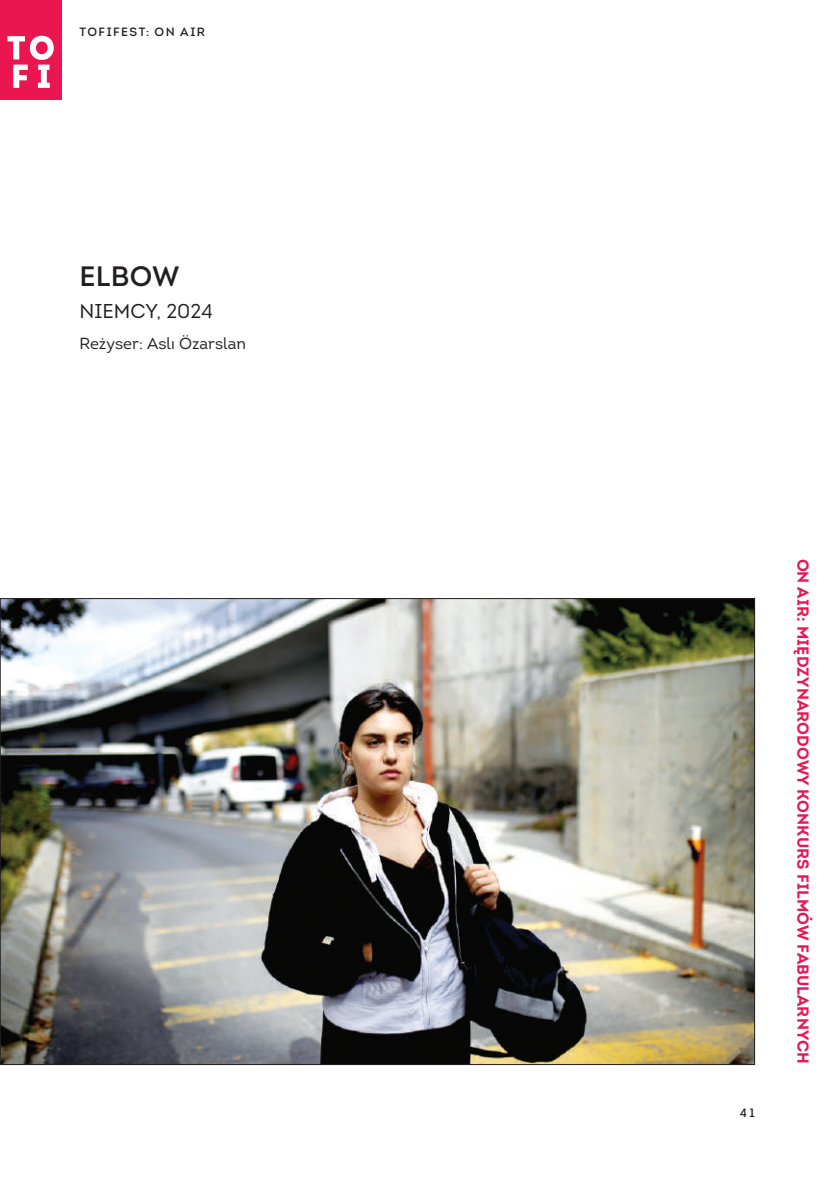
<style>
.page{position:relative;width:840px;height:1191px;background:#fff}
.page>*{position:absolute;margin:0;border:0;box-sizing:border-box;transform-origin:0 0}
.t1{font:28px "Intro Regular Caps";letter-spacing:.01em;color:#231f20}
.t2{font:20px "Intro Book Caps";color:#231f20}
.t3{font:16px "Intro Bold Caps";letter-spacing:.01em;color:#e9164f}
.t4{font:16px "Intro";color:#231f20}
.t5{font:12px "Intro";letter-spacing:.125em;color:#231f20}
</style>
<div class="page">
<div style="left:0;top:0;width:61px;height:100px;background:#e9164f"></div>
<svg style="left:7px;top:36px;width:47px;height:52px"></svg>
<img style="left:2px;top:600px;width:750px;height:462px">
<p class="t5" style="left:79px;top:24px;width:127px">TOFIFEST: ON AIR</p>
<h1 class="t1" style="left:79px;top:259px;width:101px">ELBOW</h1>
<p class="t2" style="left:79px;top:298px;width:135px">NIEMCY, 2024</p>
<p class="t4" style="left:79px;top:334px;width:168px">Reżyser: Aslı Özarslan</p>
<p class="t5" style="left:739px;top:1105px;width:16px">41</p>
<p class="t3" style="left:813px;top:558px;width:506px;rotate:90deg">ON AIR: MIĘDZYNARODOWY KONKURS FILMÓW FABULARNYCH</p>
</div>
